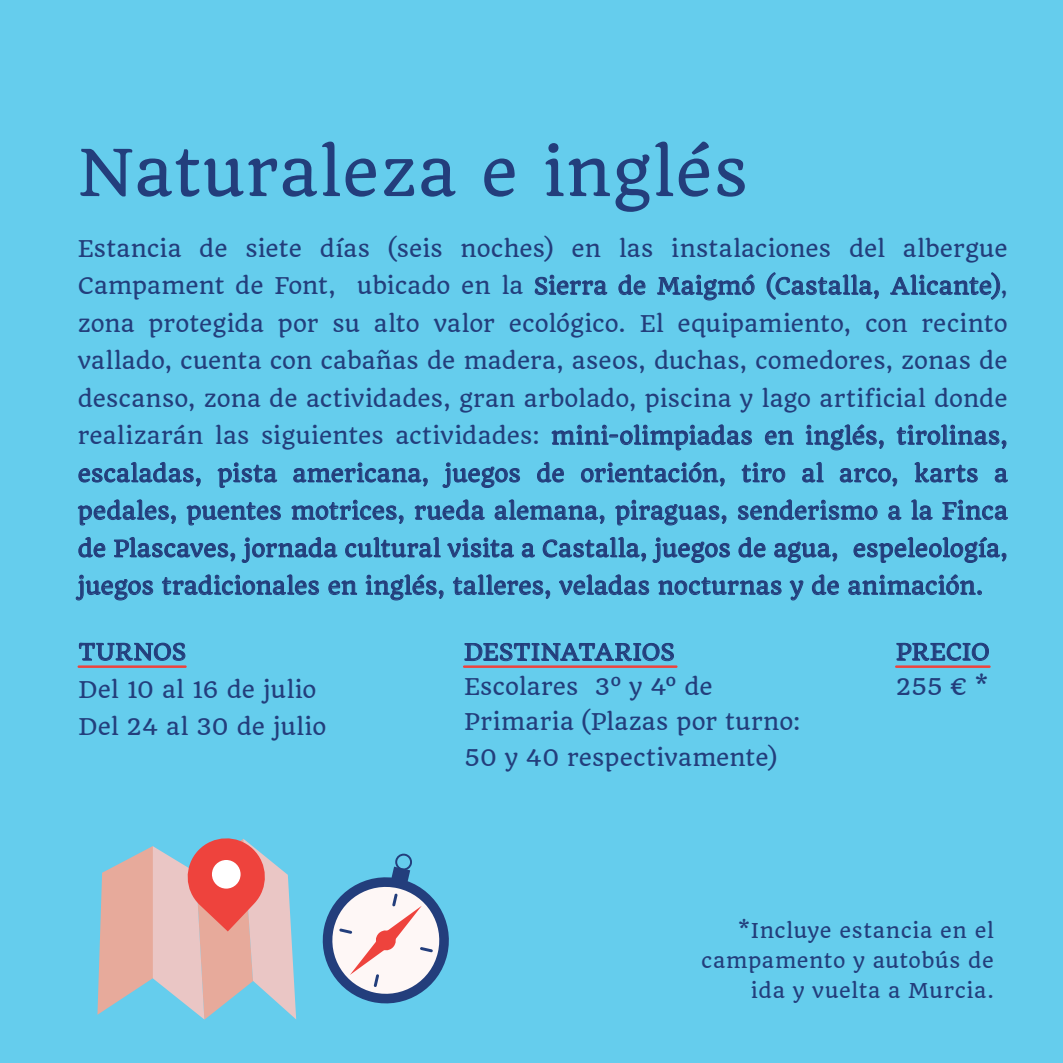
<style>
.page{position:relative;width:1063px;height:1063px;background:#65cded}
.page>*{position:absolute;margin:0;border:0;box-sizing:border-box;transform-origin:0 0}
.t1{font:63px "Quando";letter-spacing:.02em;color:#233e7c}
.t2{font:22.5px/37.5px "Quando";letter-spacing:.01em;color:#233e7c}
.t3{font:22.5px/35px "Quando";letter-spacing:-.01em;color:#233e7c}
.t4{font:20px/30px "Quando";letter-spacing:.03em;color:#233e7c;text-align:right}
</style>
<div class="page">
<svg style="left:535px;top:275px;width:73px;height:20px"></svg>
<svg style="left:618px;top:274px;width:28px;height:21px"></svg>
<svg style="left:657px;top:274px;width:98px;height:27px"></svg>
<svg style="left:766px;top:272px;width:113px;height:28px"></svg>
<svg style="left:890px;top:272px;width:110px;height:28px"></svg>
<svg style="left:551px;top:424px;width:201px;height:27px"></svg>
<svg style="left:765px;top:430px;width:29px;height:15px"></svg>
<svg style="left:806px;top:424px;width:78px;height:27px"></svg>
<svg style="left:896px;top:424px;width:111px;height:25px"></svg>
<svg style="left:78px;top:462px;width:123px;height:25px"></svg>
<svg style="left:217px;top:462px;width:60px;height:26px"></svg>
<svg style="left:293px;top:462px;width:135px;height:25px"></svg>
<svg style="left:442px;top:462px;width:78px;height:26px"></svg>
<svg style="left:537px;top:462px;width:27px;height:21px"></svg>
<svg style="left:581px;top:462px;width:144px;height:25px"></svg>
<svg style="left:741px;top:462px;width:45px;height:21px"></svg>
<svg style="left:802px;top:462px;width:22px;height:21px"></svg>
<svg style="left:840px;top:468px;width:57px;height:19px"></svg>
<svg style="left:914px;top:462px;width:64px;height:21px"></svg>
<svg style="left:995px;top:468px;width:13px;height:15px"></svg>
<svg style="left:78px;top:499px;width:98px;height:27px"></svg>
<svg style="left:186px;top:502px;width:95px;height:24px"></svg>
<svg style="left:291px;top:500px;width:113px;height:24px"></svg>
<svg style="left:415px;top:499px;width:70px;height:22px"></svg>
<svg style="left:494px;top:499px;width:111px;height:25px"></svg>
<svg style="left:615px;top:500px;width:112px;height:26px"></svg>
<svg style="left:738px;top:499px;width:140px;height:21px"></svg>
<svg style="left:888px;top:505px;width:14px;height:15px"></svg>
<svg style="left:911px;top:499px;width:22px;height:21px"></svg>
<svg style="left:942px;top:500px;width:66px;height:20px"></svg>
<svg style="left:78px;top:537px;width:28px;height:21px"></svg>
<svg style="left:114px;top:537px;width:121px;height:25px"></svg>
<svg style="left:241px;top:537px;width:97px;height:26px"></svg>
<svg style="left:345px;top:537px;width:96px;height:21px"></svg>
<svg style="left:447px;top:537px;width:67px;height:21px"></svg>
<svg style="left:522px;top:543px;width:13px;height:15px"></svg>
<svg style="left:543px;top:537px;width:103px;height:25px"></svg>
<svg style="left:652px;top:537px;width:78px;height:26px"></svg>
<svg style="left:738px;top:537px;width:28px;height:21px"></svg>
<svg style="left:774px;top:541px;width:63px;height:22px"></svg>
<svg style="left:853px;top:537px;width:154px;height:26px"></svg>
<svg style="left:75px;top:575px;width:78px;height:26px"></svg>
<svg style="left:162px;top:574px;width:157px;height:21px"></svg>
<svg style="left:328px;top:580px;width:29px;height:15px"></svg>
<svg style="left:365px;top:574px;width:79px;height:27px"></svg>
<svg style="left:453px;top:574px;width:97px;height:25px"></svg>
<svg style="left:559px;top:574px;width:90px;height:22px"></svg>
<svg style="left:658px;top:577px;width:124px;height:18px"></svg>
<svg style="left:790px;top:580px;width:14px;height:21px"></svg>
<svg style="left:812px;top:574px;width:27px;height:21px"></svg>
<svg style="left:848px;top:574px;width:134px;height:21px"></svg>
<svg style="left:79px;top:642px;width:107px;height:19px"></svg>
<hr style="left:78px;top:665px;width:109px;height:3px;background:#ee433d">
<svg style="left:464px;top:643px;width:210px;height:19px"></svg>
<hr style="left:463px;top:665px;width:215px;height:3px;background:#ee433d">
<svg style="left:896px;top:642px;width:93px;height:19px"></svg>
<hr style="left:895px;top:665px;width:96px;height:3px;background:#ee433d">
<svg style="left:322px;top:854px;width:127px;height:150px"></svg>
<svg style="left:97px;top:838px;width:199px;height:182px"></svg>
<div style="left:212px;top:860px;width:29px;height:29px;background:#fff;border-radius:50%"></div>
<h1 class="t1" style="left:78px;top:134px;width:672px">Naturaleza e inglés</h1>
<p class="t2" style="left:78px;top:230px;width:932px;text-align:justify">Estancia de siete días (seis noches) en las instalaciones del albergue Campament de Font, ubicado en la Sierra de Maigmó (Castalla, Alicante), zona protegida por su alto valor ecológico. El equipamiento, con recinto vallado, cuenta con cabañas de madera, aseos, duchas, comedores, zonas de descanso, zona de actividades, gran arbolado, piscina y lago artificial donde realizarán las siguientes actividades: mini-olimpiadas en inglés, tirolinas, escaladas, pista americana, juegos de orientación, tiro al arco, karts a pedales, puentes motrices, rueda alemana, piraguas, senderismo a la Finca de Plascaves, jornada cultural visita a Castalla, juegos de agua, espeleología, juegos tradicionales en inglés, talleres, veladas nocturnas y de animación.</p>
<p class="t2" style="left:79px;top:633px;width:249px">TURNOS<br>Del 10 al 16 de julio<br>Del 24 al 30 de julio</p>
<p class="t2" style="left:464px;top:635px;width:338px;line-height:35px">DESTINATARIOS<br>Escolares 3º y 4º de<br>Primaria (Plazas por turno:<br>50 y 40 respectivamente)</p>
<p class="t3" style="left:896px;top:634px;width:95px">PRECIO<br>255 € *</p>
<p class="t4" style="left:701px;top:916px;width:294px">*Incluye estancia en el campamento y autobús de ida y vuelta a Murcia.</p>
</div>
